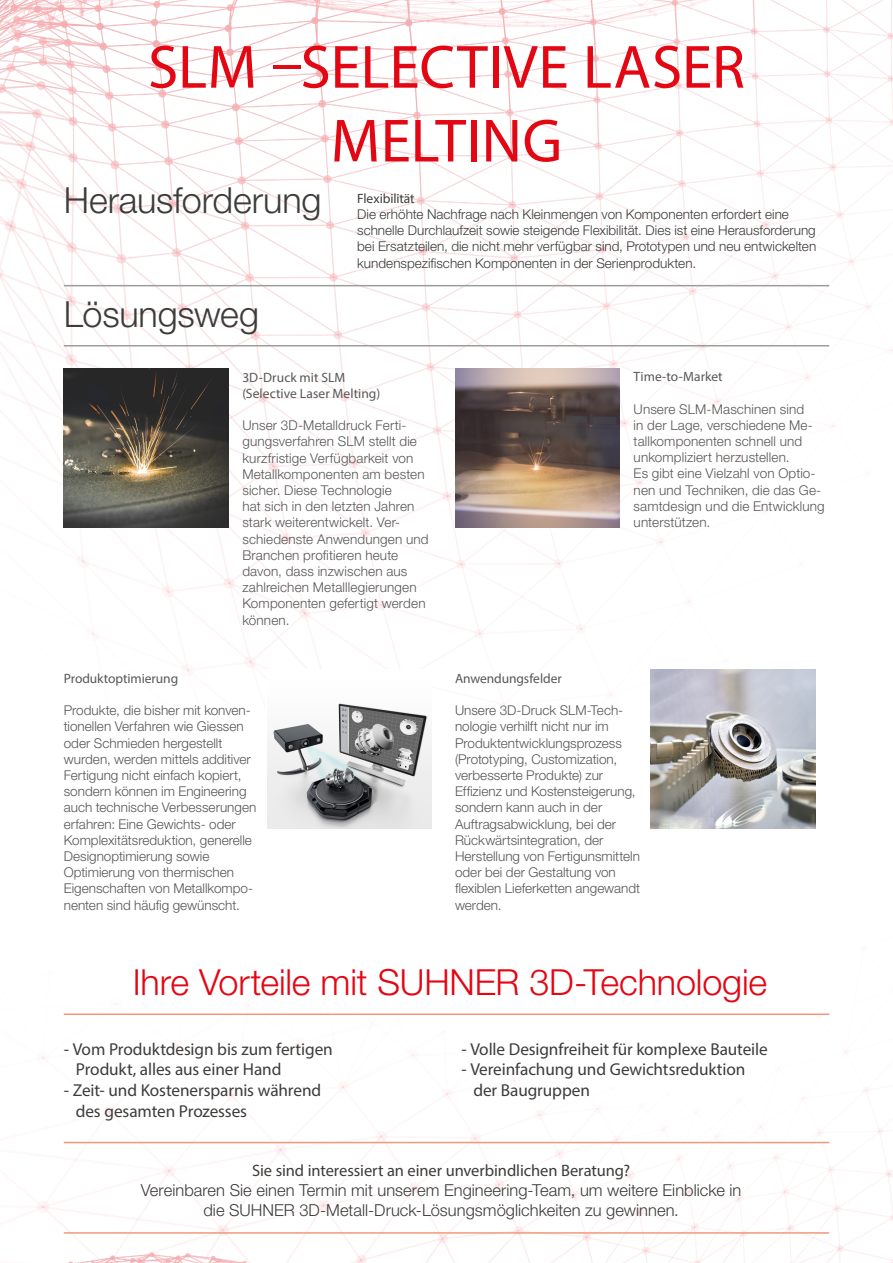
<style>
.page{position:relative;width:893px;height:1263px;background:#fff}
.page>*{position:absolute;margin:0;border:0;box-sizing:border-box;transform-origin:0 0}
.t1{font:61.5px "Myriad Pro";letter-spacing:.005em;color:#e30613}
.t2{font:300 36px "Helvetica Neue LT Std";letter-spacing:-.005em;color:#e30613}
.t3{font:300 36px "Helvetica Neue LT Std";letter-spacing:-.005em;color:#3c3c3b}
.t4{font:17.25px "Myriad Pro";letter-spacing:-.005em;color:#3c3c3b}
.t5{font:300 16.5px "Helvetica Neue LT Std";color:#3c3c3b}
.t6{font:16.5px "Myriad Pro";letter-spacing:-.005em;color:#3c3c3b}
.t7{font:300 13.5px/16.2px "Helvetica Neue LT Std";letter-spacing:.005em;color:#575756}
.t8{font:300 13.5px/16.2px "Helvetica Neue LT Std";color:#3c3c3b}
.t9{font:13.5px "Myriad Pro";color:#575756}
.t10{font:13.5px "Myriad Pro";letter-spacing:-.005em;color:#3c3c3b}
</style>
<div class="page">
<img style="left:37px;top:708px;width:856px;height:555px">
<img style="left:0;top:0;width:893px;height:708px">
<img style="left:64px;top:368px;width:164px;height:159px">
<img style="left:267px;top:670px;width:165px;height:159px">
<img style="left:651px;top:670px;width:164px;height:159px">
<img style="left:455px;top:368px;width:164px;height:159px">
<hr style="left:64px;top:285px;width:765px;height:1px;background:#9d9d9c">
<hr style="left:64px;top:345px;width:765px;height:1px;background:#9d9d9c">
<hr style="left:64px;top:1013px;width:765px;height:2px;background:#f3997b">
<hr style="left:64px;top:1142px;width:765px;height:1px;background:#f3997b">
<hr style="left:64px;top:1232px;width:765px;height:2px;background:#f3997b">
<p class="t1" style="left:148px;top:29px;width:598px">SLM –SELECTIVE LASER</p>
<p class="t1" style="left:331px;top:103px;width:233px">MELTING</p>
<p class="t10" style="left:357px;top:190px;width:59px">Flexibilität</p>
<p class="t8" style="left:357px;top:206px;width:461px">Die erhöhte Nachfrage nach Kleinmengen von Komponenten erfordert eine schnelle Durchlaufzeit sowie steigende Flexibilität. Dies ist eine Herausforderung bei Ersatzteilen, die nicht mehr verfügbar sind, Prototypen und neu entwickelten kundenspezifischen Komponenten in der Serienprodukten.</p>
<p class="t3" style="left:64px;top:178px;width:259px">Herausforderung</p>
<p class="t3" style="left:64px;top:292px;width:197px">Lösungsweg</p>
<p class="t9" style="left:242px;top:369px;width:104px">3D-Druck mit SLM</p>
<p class="t9" style="left:242px;top:385px;width:139px">(Selective Laser Melting)</p>
<p class="t7" style="left:242px;top:417px;width:188px">Unser 3D-Metalldruck Ferti&shy;gungsverfahren SLM stellt die kurzfristige Verfügbarkeit von<br>Metallkomponenten am besten sicher. Diese Technologie<br>hat sich in den letzten Jahren stark weiterentwickelt. Ver&shy;schiedenste Anwendungen und</p>
<p class="t7" style="left:242px;top:547px;width:185px">Branchen profitieren heute davon, dass inzwischen aus zahlreichen Metalllegierungen<br>Komponenten gefertigt werden können.</p>
<p class="t9" style="left:64px;top:670px;width:116px">Produktoptimierung</p>
<p class="t7" style="left:64px;top:702px;width:194px">Produkte, die bisher mit konven&shy;tionellen Verfahren wie Giessen oder Schmieden hergestellt wurden, werden mittels additiver<br>Fertigung nicht einfach kopiert, sondern können im Engineering auch technische Verbesserungen erfahren: Eine Gewichts- oder<br>Komplexitätsreduktion, generelle<br>Designoptimierung sowie<br>Optimierung von thermischen<br>Eigenschaften von Metallkompo&shy;nenten sind häufig gewünscht.</p>
<p class="t9" style="left:634px;top:368px;width:91px">Time-to-Market</p>
<p class="t7" style="left:634px;top:400px;width:181px">Unsere SLM-Maschinen sind in der Lage, verschiedene Me&shy;tallkomponenten schnell und unkompliziert herzustellen.</p>
<p class="t7" style="left:634px;top:465px;width:193px">Es gibt eine Vielzahl von Optio&shy;nen und Techniken, die das Ge&shy;samtdesign und die Entwicklung unterstützen.</p>
<p class="t9" style="left:455px;top:670px;width:108px">Anwendungsfelder</p>
<p class="t7" style="left:455px;top:702px;width:187px">Unsere 3D-Druck SLM-Tech&shy;nologie verhilft nicht nur im<br>Produktentwicklungsprozess (Prototyping, Customization, verbesserte Produkte) zur<br>Effizienz und Kostensteigerung, sondern kann auch in der<br>Auftragsabwicklung, bei der<br>Rückwärtsintegration, der<br>Herstellung von Fertigunsmitteln oder bei der Gestaltung von flexiblen Lieferketten angewandt werden.</p>
<p class="t2" style="left:133px;top:960px;width:636px">Ihre Vorteile mit SUHNER 3D-Technologie</p>
<p class="t4" style="left:64px;top:1038px;width:271px">- Vom Produktdesign bis zum fertigen</p>
<p class="t4" style="left:76px;top:1059px;width:207px">Produkt, alles aus einer Hand</p>
<p class="t4" style="left:64px;top:1079px;width:259px">- Zeit- und Kostenersparnis während</p>
<p class="t4" style="left:76px;top:1100px;width:173px">des gesamten Prozesses</p>
<p class="t4" style="left:461px;top:1038px;width:308px">- Volle Designfreiheit für komplexe Bauteile</p>
<p class="t4" style="left:461px;top:1059px;width:285px">- Vereinfachung und Gewichtsreduktion</p>
<p class="t4" style="left:473px;top:1079px;width:118px">der Baugruppen</p>
<p class="t6" style="left:252px;top:1160px;width:379px">Sie sind interessiert an einer unverbindlichen Beratung?</p>
<p class="t5" style="left:141px;top:1180px;width:602px">Vereinbaren Sie einen Termin mit unserem Engineering-Team, um weitere Einblicke in</p>
<p class="t5" style="left:203px;top:1200px;width:477px">die SUHNER 3D-Metall-Druck-Lösungsmöglichkeiten zu gewinnen.</p>
</div>
